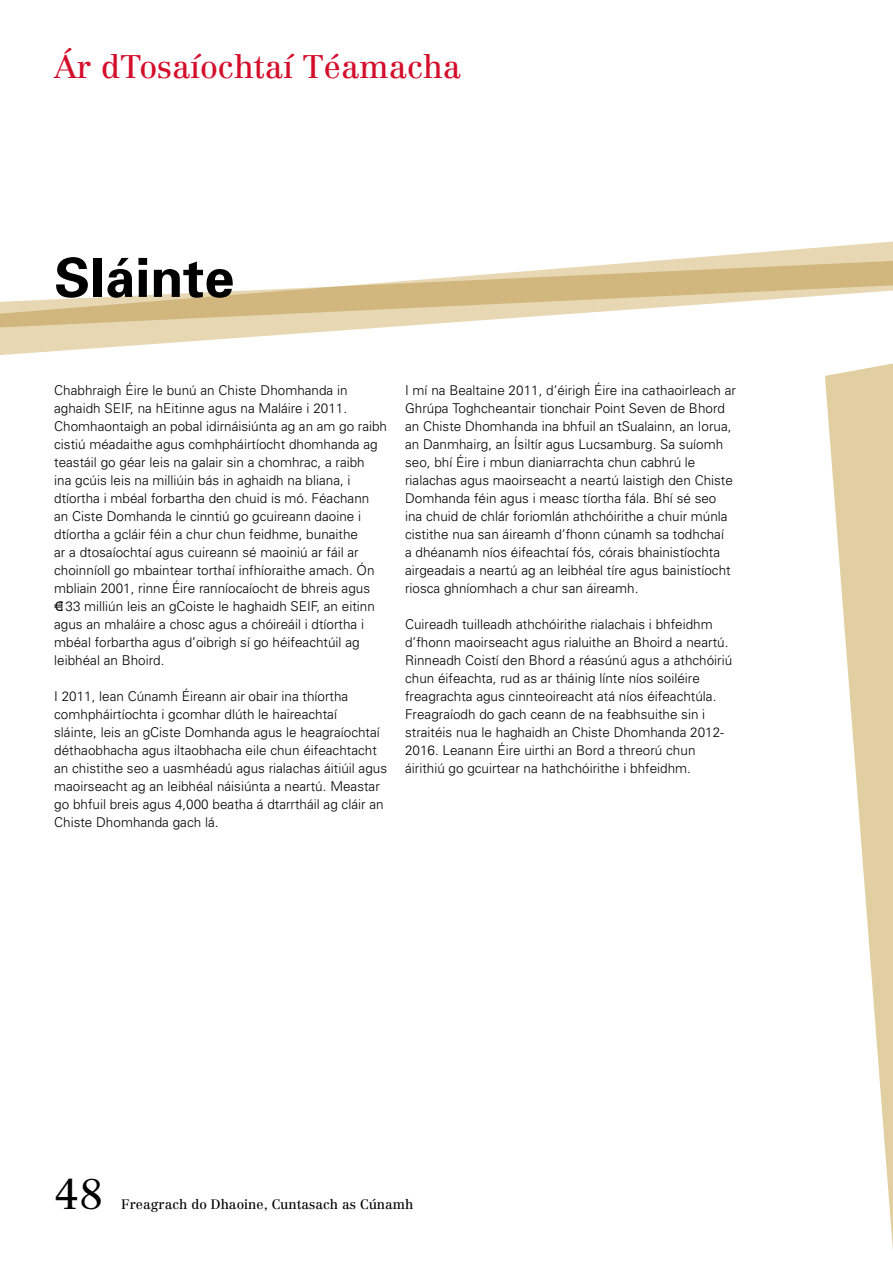
<style>
.page{position:relative;width:893px;height:1263px;background:#fff}
.page>*{position:absolute;margin:0;border:0;box-sizing:border-box;transform-origin:0 0}
.t1{font:700 54px "Univers";color:#000}
.t2{font:42px "Centennial LT";color:#000}
.t3{font:32.1px "Centennial LT";color:#d40e2a}
.t4{font:300 13.5px/18px "Univers";color:#000}
.t5{font:13.5px "Centennial LT";color:#000}
</style>
<div class="page">
<svg style="left:825px;top:363px;width:68px;height:887px"></svg>
<svg style="left:0;top:241px;width:893px;height:114px"></svg>
<h3 class="t3" style="left:54px;top:48px;width:409px">Ár dTosaíochtaí Téamacha</h3>
<h1 class="t1" style="left:54px;top:245px;width:182px">Sláinte</h1>
<p class="t4" style="left:54px;top:381px;width:334px">Chabhraigh Éire le bunú an Chiste Dhomhanda in aghaidh SEIF, na hEitinne agus na Maláire i 2011.<br>Chomhaontaigh an pobal idirnáisiúnta ag an am go raibh cistiú méadaithe agus comhpháirtíocht dhomhanda ag teastáil go géar leis na galair sin a chomhrac, a raibh<br>ina gcúis leis na milliúin bás in aghaidh na bliana, i dtíortha i mbéal forbartha den chuid is mó. Féachann<br>an Ciste Domhanda le cinntiú go gcuireann daoine i dtíortha a gcláir féin a chur chun feidhme, bunaithe<br>ar a dtosaíochtaí agus cuireann sé maoiniú ar fáil ar choinníoll go mbaintear torthaí infhíoraithe amach. Ón mbliain 2001, rinne Éire ranníocaíocht de bhreis agus €133 milliún leis an gCoiste le haghaidh SEIF, an eitinn agus an mhaláire a chosc agus a chóireáil i dtíortha i mbéal forbartha agus d’oibrigh sí go héifeachtúil ag leibhéal an Bhoird.</p>
<p class="t4" style="left:54px;top:687px;width:334px">I 2011, lean Cúnamh Éireann air obair ina thíortha comhpháirtíochta i gcomhar dlúth le haireachtaí<br>sláinte, leis an gCiste Domhanda agus le heagraíochtaí déthaobhacha agus iltaobhacha eile chun éifeachtacht an chistithe seo a uasmhéadú agus rialachas áitiúil agus maoirseacht ag an leibhéal náisiúnta a neartú. Meastar go bhfuil breis agus 4,000 beatha á dtarrtháil ag cláir an Chiste Dhomhanda gach lá.</p>
<p class="t4" style="left:405px;top:381px;width:332px">I mí na Bealtaine 2011, d’éirigh Éire ina cathaoirleach ar Ghrúpa Toghcheantair tionchair Point Seven de Bhord an Chiste Dhomhanda ina bhfuil an tSualainn, an Iorua, an Danmhairg, an Ísiltír agus Lucsamburg. Sa suíomh seo, bhí Éire i mbun dianiarrachta chun cabhrú le rialachas agus maoirseacht a neartú laistigh den Chiste Domhanda féin agus i measc tíortha fála. Bhí sé seo ina chuid de chlár foriomlán athchóirithe a chuir múnla cistithe nua san áireamh d’fhonn cúnamh sa todhchaí<br>a dhéanamh níos éifeachtaí fós, córais bhainistíochta airgeadais a neartú ag an leibhéal tíre agus bainistíocht riosca ghníomhach a chur san áireamh.</p>
<p class="t4" style="left:405px;top:615px;width:329px">Cuireadh tuilleadh athchóirithe rialachais i bhfeidhm d’fhonn maoirseacht agus rialuithe an Bhoird a neartú.<br>Rinneadh Coistí den Bhord a réasúnú agus a athchóiriú chun éifeachta, rud as ar tháinig línte níos soiléire freagrachta agus cinnteoireacht atá níos éifeachtúla.<br>Freagraíodh do gach ceann de na feabhsuithe sin i straitéis nua le haghaidh an Chiste Dhomhanda 2012- 2016. Leanann Éire uirthi an Bord a threorú chun áirithiú go gcuirtear na hathchóirithe i bhfeidhm.</p>
<h2 class="t2" style="left:54px;top:1169px;width:51px">48</h2>
<p class="t5" style="left:121px;top:1196px;width:294px">Freagrach do Dhaoine, Cuntasach as Cúnamh</p>
</div>
